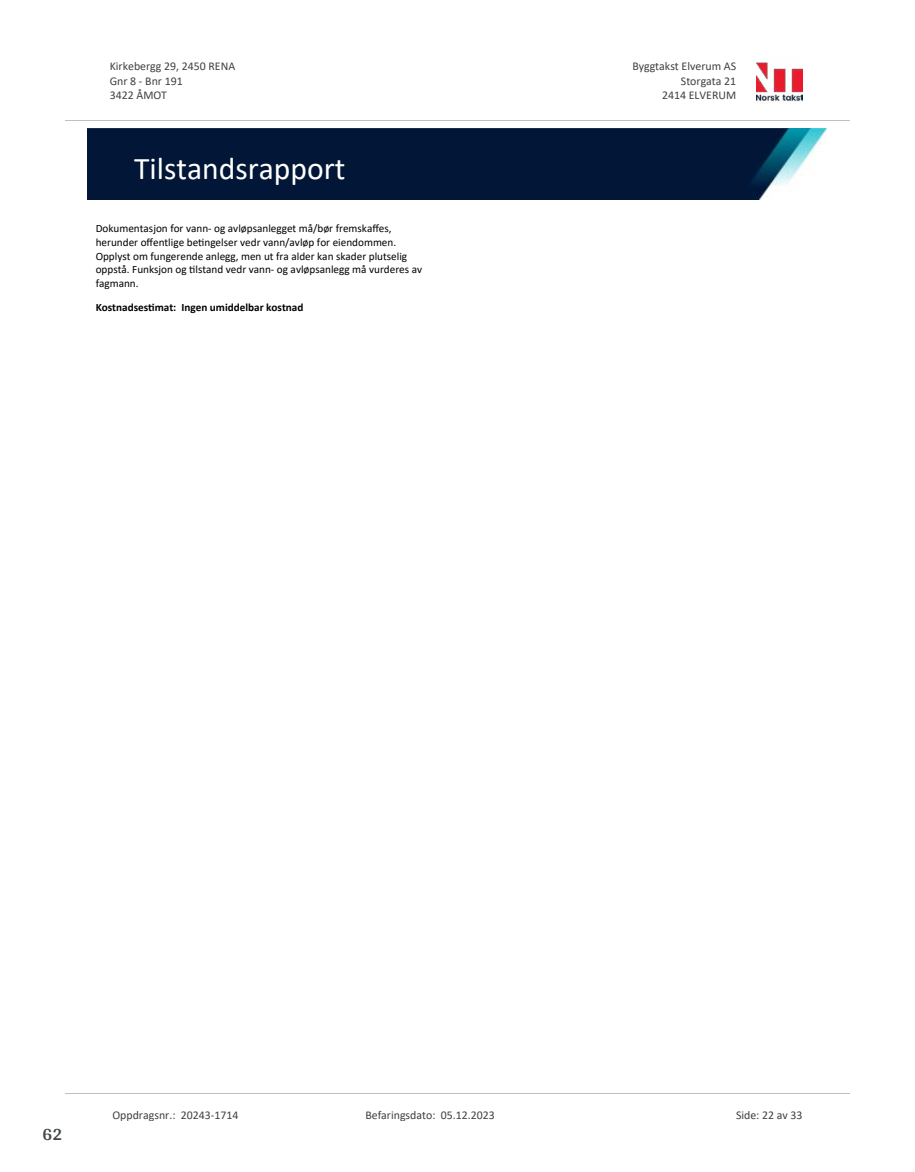
<style>
.page{position:relative;width:915px;height:1172px;background:#fff}
.page>*{position:absolute;margin:0;border:0;box-sizing:border-box;transform-origin:0 0}
.t1{font:31.65px "Calibri";color:#fff}
.t2{font:700 18px "Arya";color:#414749}
.t3{font:11.85px/14.5px "Calibri";color:#404040}
.t4{font:11.25px/13.6px "Calibri";color:#000}
.t5{font:700 11.25px "Calibri";color:#000}
</style>
<div class="page">
<img style="left:756px;top:62px;width:46px;height:40px">
<hr style="left:65px;top:120px;width:784px;height:1px;background:#c0c0c0">
<img style="left:88px;top:129px;width:738px;height:71px">
<hr style="left:65px;top:1093px;width:784px;height:1px;background:#c0c0c0">
<p class="t3" style="left:110px;top:59px;width:127px">Kirkebergg 29, 2450 RENA<br>Gnr 8 - Bnr 191<br>3422 ÅMOT</p>
<p class="t3" style="left:632px;top:59px;width:105px">Byggtakst Elverum AS</p>
<p class="t3" style="left:680px;top:73px;width:57px">Storgata 21</p>
<p class="t3" style="left:661px;top:88px;width:76px">2414 ELVERUM</p>
<h1 class="t1" style="left:134px;top:147px;width:213px">Tilstandsrapport</h1>
<p class="t4" style="left:96px;top:222px;width:328px">Dokumentasjon for vann- og avløpsanlegget må/bør fremska昀昀es, herunder o昀昀entlige be琀椀ngelser vedr vann/avløp for eiendommen.<br>Opplyst om fungerende anlegg, men ut fra alder kan skader plutselig oppstå. Funksjon og 琀椀lstand vedr vann- og avløpsanlegg må vurderes av fagmann.</p>
<p class="t5" style="left:96px;top:299px;width:209px">Kostnadses琀椀mat: Ingen umiddelbar kostnad</p>
<h2 class="t2" style="left:43px;top:1123px;width:21px">62</h2>
<p class="t3" style="left:112px;top:1107px;width:127px">Oppdragsnr.: 20243-1714</p>
<p class="t3" style="left:365px;top:1107px;width:131px">Befaringsdato: 05.12.2023</p>
<p class="t3" style="left:735px;top:1107px;width:68px">Side: 22 av 33</p>
</div>
